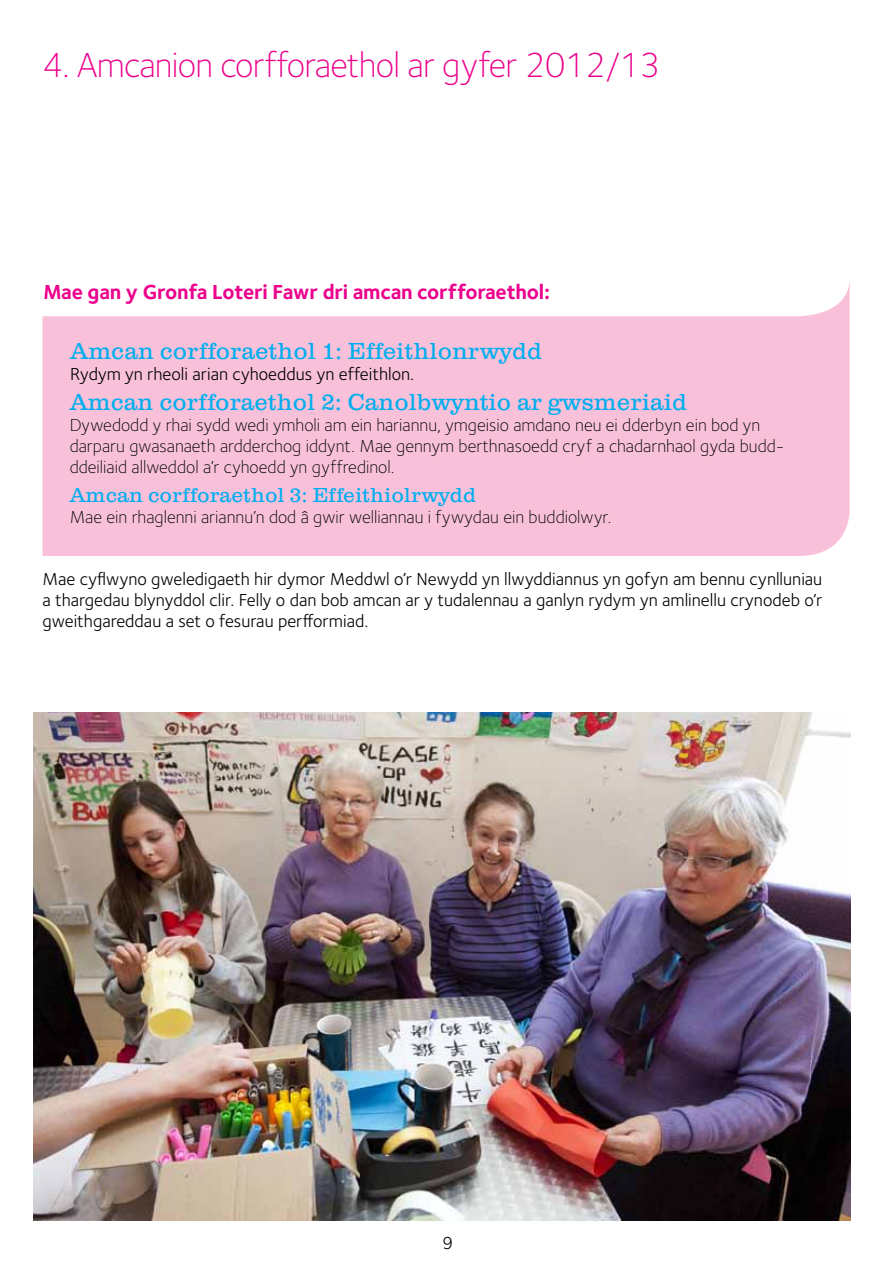
<style>
.page{position:relative;width:893px;height:1263px;background:#fff}
.page>*{position:absolute;margin:0;border:0;box-sizing:border-box;transform-origin:0 0}
.t1{font:300 36px "Foundry Sterling OT2";letter-spacing:-.02em;color:#ec008c}
.t2{font:300 24px "Clarendon LT";color:#00aeef}
.t3{font:700 21px "Foundry Sterling OT2";letter-spacing:-.01em;color:#ec008c}
.t4{font:300 21px "Clarendon LT";color:#00aeef}
.t5{font:300 18px/21px "Foundry Sterling OT2";color:#000}
.t6{font:18px/21px "Foundry Sterling OT2";color:#000;text-align:justify}
</style>
<div class="page">
<svg style="left:43px;top:282px;width:807px;height:274px;background:#f8c8dd"></svg>
<img style="left:34px;top:712px;width:816px;height:508px">
<h1 class="t1" style="left:42px;top:39px;width:620px">4. Amcanion corfforaethol ar gyfer 2012/13</h1>
<p class="t3" style="left:43px;top:275px;width:508px">Mae gan y Gronfa Loteri Fawr dri amcan corfforaethol:</p>
<h2 class="t2" style="left:70px;top:337px;width:474px">Amcan corfforaethol 1: Effeithlonrwydd</h2>
<p class="t6" style="left:70px;top:362px;width:345px">Rydym yn rheoli arian cyhoeddus yn effeithlon.</p>
<h2 class="t2" style="left:70px;top:389px;width:619px">Amcan corfforaethol 2: Canolbwyntio ar gwsmeriaid</h2>
<p class="t5" style="left:70px;top:414px;width:716px">Dywedodd y rhai sydd wedi ymholi am ein hariannu, ymgeisio amdano neu ei dderbyn ein bod yn darparu gwasanaeth ardderchog iddynt. Mae gennym berthnasoedd cryf a chadarnhaol gyda budd&shy;ddeiliaid allweddol a’r cyhoedd yn gyffredinol.</p>
<p class="t4" style="left:70px;top:483px;width:408px">Amcan corfforaethol 3: Effeithiolrwydd</p>
<p class="t5" style="left:70px;top:506px;width:543px">Mae ein rhaglenni ariannu’n dod â gwir welliannau i fywydau ein buddiolwyr.</p>
<p class="t6" style="left:43px;top:567px;width:781px">Mae cyflwyno gweledigaeth hir dymor Meddwl o’r Newydd yn llwyddiannus yn gofyn am bennu cynlluniau a thargedau blynyddol clir. Felly o dan bob amcan ar y tudalennau a ganlyn rydym yn amlinellu crynodeb o’r gweithgareddau a set o fesurau perfformiad.</p>
<p class="t6" style="left:442px;top:1231px;width:12px">9</p>
</div>
